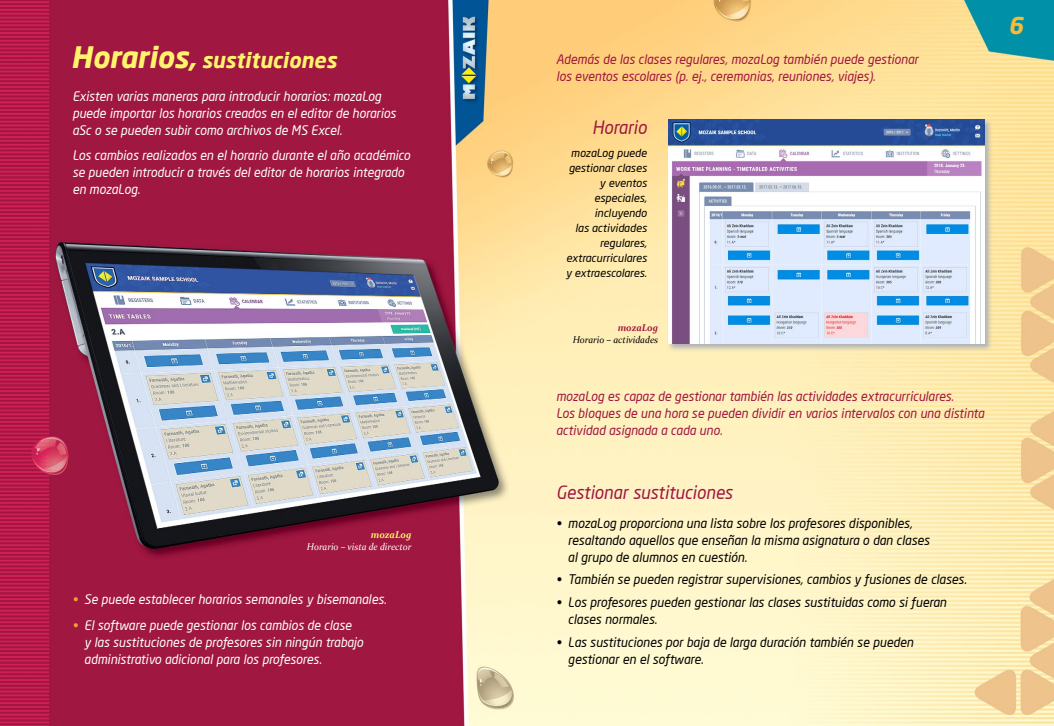
<style>
.page{position:relative;width:1054px;height:726px;background:#fff}
.page>*{position:absolute;margin:0;border:0;box-sizing:border-box;transform-origin:0 0}
.t1{font:italic 700 23px "Neo Sans Pro";color:#fdb933}
.t2{font:italic 700 21px "Neo Sans Pro";color:#fff56d}
.t3{font:italic 18px "Neo Sans Pro";color:#9f1640;scale:.95 1}
.t4{font:italic 13px/17px "Neo Sans Pro";color:#fff;scale:.95 1}
.t5{font:italic 13px/17px "Neo Sans Pro";color:#000;scale:.95 1}
.t6{font:italic 13px/17px "Neo Sans Pro";color:#9f1640;scale:.95 1}
.t7{font:italic 11px/15px "Neo Sans Pro";color:#000;text-align:right}
.t8{font:italic 9.9px "Constantia";color:#fff;scale:.95 1}
.t9{font:italic 9.9px "Constantia";color:#000;scale:.95 1}
.t10{font:italic 700 9.9px "Constantia";color:#fff56d;scale:.95 1}
.t11{font:italic 700 9.9px "Constantia";color:#9f1640;scale:.95 1}
.s1{font-size:29px}
.s2{color:#f99d34}
</style>
<div class="page">
<img style="left:0;top:0;width:1053px;height:726px">
<svg style="left:667px;top:118px;width:325px;height:234px;background:#dcd2b2"></svg>
<img style="left:668px;top:119px;width:316px;height:225px">
<h2 class="t2" style="left:71px;top:46px;width:267px"><span class="s1">Horarios,</span> sustituciones</h2>
<p class="t4" style="left:72px;top:87px;width:342px">Existen varias maneras para introducir horarios: mozaLog puede importar los horarios creados en el editor de horarios aSc o se pueden subir como archivos de MS Excel.</p>
<p class="t4" style="left:72px;top:147px;width:357px">Los cambios realizados en el horario durante el año académico se pueden introducir a través del editor de horarios integrado en mozaLog.</p>
<p class="t10" style="left:371px;top:527px;width:44px">mozaLog</p>
<p class="t8" style="left:307px;top:539px;width:111px">Horario – vista de director</p>
<p class="t4" style="left:72px;top:590px;width:332px"><span class="s2">•</span> Se puede establecer horarios semanales y bisemanales.</p>
<p class="t4" style="left:84px;top:616px;width:295px;text-indent:-12px"><span class="s2">•</span> El software puede gestionar los cambios de clase<br>y las sustituciones de profesores sin ningún trabajo administrativo adicional para los profesores.</p>
<p class="t6" style="left:556px;top:50px;width:383px">Además de las clases regulares, mozaLog también puede gestionar los eventos escolares (p. ej., ceremonias, reuniones, viajes).</p>
<h3 class="t3" style="left:592px;top:116px;width:59px">Horario</h3>
<p class="t7" style="left:565px;top:145px;width:83px">mozaLog puede gestionar clases y eventos especiales, incluyendo<br>las actividades regulares, extracurriculares y extraescolares.</p>
<p class="t11" style="left:617px;top:321px;width:44px">mozaLog</p>
<p class="t9" style="left:572px;top:333px;width:91px">Horario – actividades</p>
<p class="t6" style="left:556px;top:388px;width:452px">mozaLog es capaz de gestionar también las actividades extracurriculares.<br>Los bloques de una hora se pueden dividir en varios intervalos con una distinta actividad asignada a cada uno.</p>
<h3 class="t3" style="left:556px;top:481px;width:187px">Gestionar sustituciones</h3>
<p class="t5" style="left:567px;top:514px;width:382px;text-indent:-12px">• mozaLog proporciona una lista sobre los profesores disponibles, resaltando aquellos que enseñan la misma asignatura o dan clases al grupo de alumnos en cuestión.</p>
<p class="t5" style="left:556px;top:571px;width:433px">• También se pueden registrar supervisiones, cambios y fusiones de clases.</p>
<p class="t5" style="left:567px;top:593px;width:400px;text-indent:-12px">• Los profesores pueden gestionar las clases sustituidas como si fueran clases normales.</p>
<p class="t5" style="left:567px;top:633px;width:365px;text-indent:-12px">• Las sustituciones por baja de larga duración también se pueden gestionar en el software.</p>
<h1 class="t1" style="left:1007px;top:11px;width:16px">6</h1>
</div>
